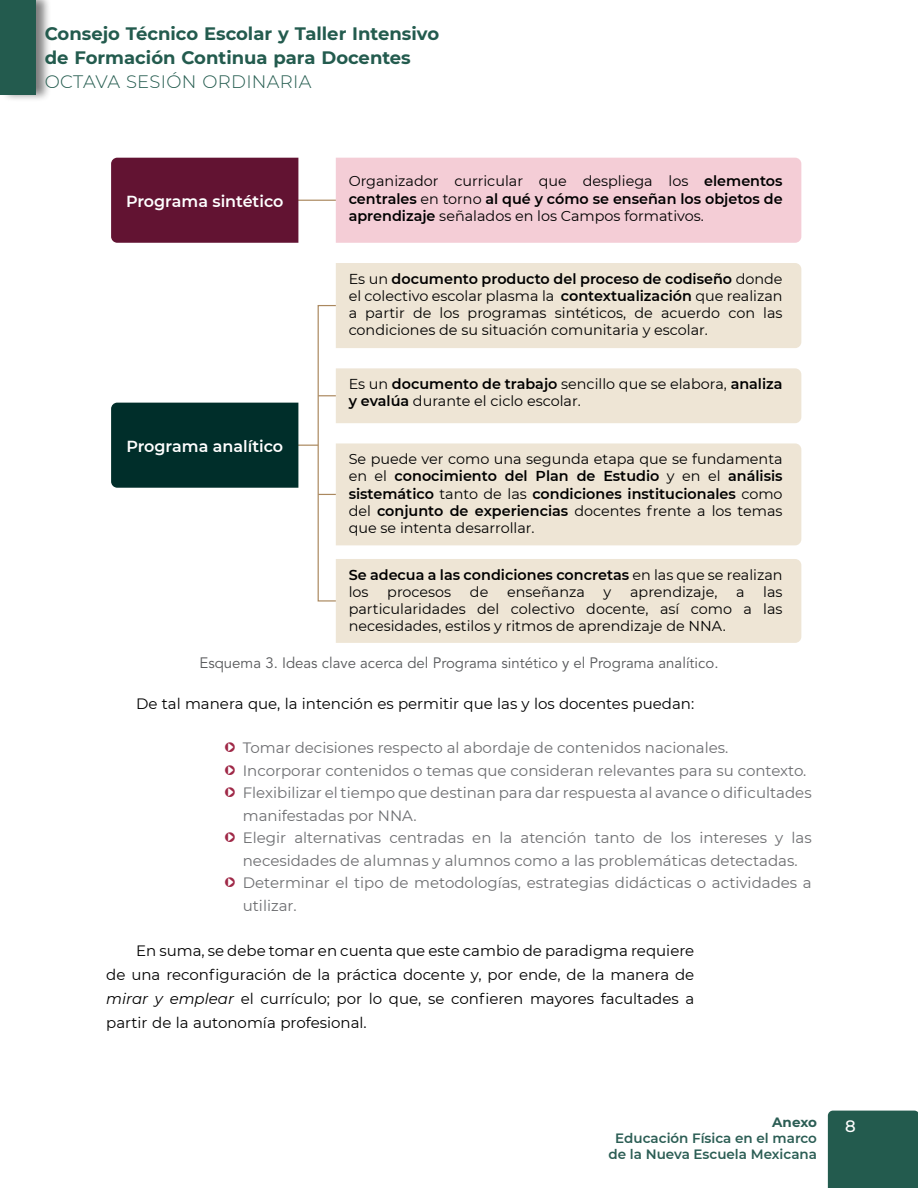
<style>
.page{position:relative;width:918px;height:1188px;background:#fff}
.page>*{position:absolute;margin:0;border:0;box-sizing:border-box;transform-origin:0 0}
.t1{font:700 18px/24px "Montserrat";color:#235b4e}
.t2{font:300 18px "Montserrat";letter-spacing:.015em;color:#235b4e}
.t3{font:500 16.5px "Montserrat";color:#fff}
.t4{font:600 15.9px "Montserrat";color:#fff}
.t5{font:15px "Montserrat";color:#6d6e71}
.t6{font:15px/24px "Montserrat";color:#000;text-align:justify}
.t7{font:15px "Avenir LT Std";color:#58595b}
.t8{font:14.4px/17.2px "Montserrat";color:#000;text-align:justify}
.t9{font:600 14.4px/17.2px "Montserrat";color:#000}
.t10{font:600 13.5px/16.2px "Montserrat";color:#2b5d54;text-align:center}
.t11{font:700 13.5px "Montserrat";letter-spacing:-.005em;color:#2b5d54}
.s1{font-weight:600}
.s2{font-weight:400}
.s3{font-family:"KG Arrows";font-size:18px;color:#9f2847}
.s4{font-style:italic}
</style>
<div class="page">
<div style="left:828px;top:1111px;width:90px;height:77px;background:#235b4e"></div>
<div style="left:0;top:0;width:52px;height:103px;background:#000;opacity:.5"></div>
<div style="left:0;top:0;width:35px;height:94px;background:#235b4e"></div>
<hr style="left:291px;top:200px;width:55px;height:1px;background:#aa885e">
<div style="left:318px;top:305px;width:28px;height:297px;border:1px solid #aa885e"></div>
<svg style="left:318px;top:494px;width:18px;height:1px"></svg>
<div style="left:111px;top:158px;width:187px;height:85px;background:#621332"></div>
<div style="left:336px;top:158px;width:465px;height:85px;background:#f4cdd6"></div>
<div style="left:336px;top:263px;width:465px;height:85px;background:#eee5d5"></div>
<div style="left:336px;top:488px;width:465px;height:57px;background:#eee5d5"></div>
<div style="left:336px;top:559px;width:465px;height:84px;background:#eee5d5"></div>
<svg style="left:111px;top:368px;width:690px;height:120px"></svg>
<p class="t1" style="left:45px;top:21px;width:396px">Consejo Técnico Escolar y Taller Intensivo de Formación Continua para Docentes</p>
<p class="t2" style="left:45px;top:70px;width:268px">OCTAVA SESIÓN ORDINARIA</p>
<p class="t4" style="left:126px;top:190px;width:159px">Programa sintético</p>
<p class="t4" style="left:126px;top:435px;width:158px">Programa analítico</p>
<p class="t8" style="left:349px;top:172px;width:435px">Organizador curricular que despliega los <span class="s1">elementos centrales</span> en torno <span class="s1">al qué y cómo se enseñan los objetos de aprendizaje</span> señalados en los Campos formativos.</p>
<p class="t8" style="left:349px;top:269px;width:435px">Es un <span class="s1">documento producto del proceso de codiseño</span> donde el colectivo escolar plasma la <span class="s1">contextualización</span> que realizan a partir de los programas sintéticos, de acuerdo con las condiciones de su situación comunitaria y escolar.</p>
<p class="t8" style="left:349px;top:375px;width:435px">Es un <span class="s1">documento de trabajo</span> sencillo que se elabora, <span class="s1">analiza y evalúa</span> durante el ciclo escolar.</p>
<p class="t8" style="left:349px;top:450px;width:435px">Se puede ver como una segunda etapa que se fundamenta en el <span class="s1">conocimiento del Plan de Estudio</span> y en el <span class="s1">análisis sistemático</span> tanto de las <span class="s1">condiciones institucionales</span> como del <span class="s1">conjunto de experiencias</span> docentes frente a los temas que se intenta desarrollar.</p>
<p class="t9" style="left:349px;top:565px;width:435px">Se adecua a las condiciones concretas <span class="s2">en las que se realizan los</span></p>
<p class="t8" style="left:387px;top:583px;width:66px">procesos</p>
<p class="t8" style="left:470px;top:583px;width:20px">de</p>
<p class="t8" style="left:507px;top:583px;width:79px">enseñanza</p>
<p class="t8" style="left:604px;top:583px;width:9px">y</p>
<p class="t8" style="left:630px;top:583px;width:89px">aprendizaje,</p>
<p class="t8" style="left:736px;top:583px;width:10px">a</p>
<p class="t8" style="left:349px;top:583px;width:435px;text-indent:415px">las particularidades del colectivo docente, así como a las necesidades, estilos y ritmos de aprendizaje de NNA.</p>
<p class="t7" style="left:199px;top:654px;width:521px">Esquema 3. Ideas clave acerca del Programa sintético y el Programa analítico.</p>
<p class="t6" style="left:136px;top:691px;width:560px">De tal manera que, la intención es permitir que las y los docentes puedan:</p>
<p class="t5" style="left:225px;top:737px;width:505px"><span class="s3">y</span> Tomar decisiones respecto al abordaje de contenidos nacionales.</p>
<p class="t5" style="left:225px;top:760px;width:583px"><span class="s3">y</span> Incorporar contenidos o temas que consideran relevantes para su contexto.</p>
<p class="t5" style="left:225px;top:782px;width:588px"><span class="s3">y</span> Flexibilizar el tiempo que destinan para dar respuesta al avance o dificultades</p>
<p class="t5" style="left:243px;top:805px;width:175px">manifestadas por NNA.</p>
<p class="t5" style="left:225px;top:827px;width:588px"><span class="s3">y</span> Elegir alternativas centradas en la atención tanto de los intereses y las</p>
<p class="t5" style="left:243px;top:850px;width:556px">necesidades de alumnas y alumnos como a las problemáticas detectadas.</p>
<p class="t5" style="left:225px;top:872px;width:588px"><span class="s3">y</span> Determinar el tipo de metodologías, estrategias didácticas o actividades a</p>
<p class="t5" style="left:243px;top:895px;width:55px">utilizar.</p>
<p class="t6" style="left:106px;top:938px;width:590px;text-indent:30px">En suma, se debe tomar en cuenta que este cambio de paradigma requiere de una reconfiguración de la práctica docente y, por ende, de la manera de <span class="s4">mirar y emplear</span> el currículo; por lo que, se confieren mayores facultades a partir de la autonomía profesional.</p>
<p class="t11" style="left:772px;top:1112px;width:46px">Anexo</p>
<p class="t10" style="left:609px;top:1129px;width:210px">Educación Física en el marco de la Nueva Escuela Mexicana</p>
<p class="t3" style="left:845px;top:1114px;width:12px">8</p>
</div>
